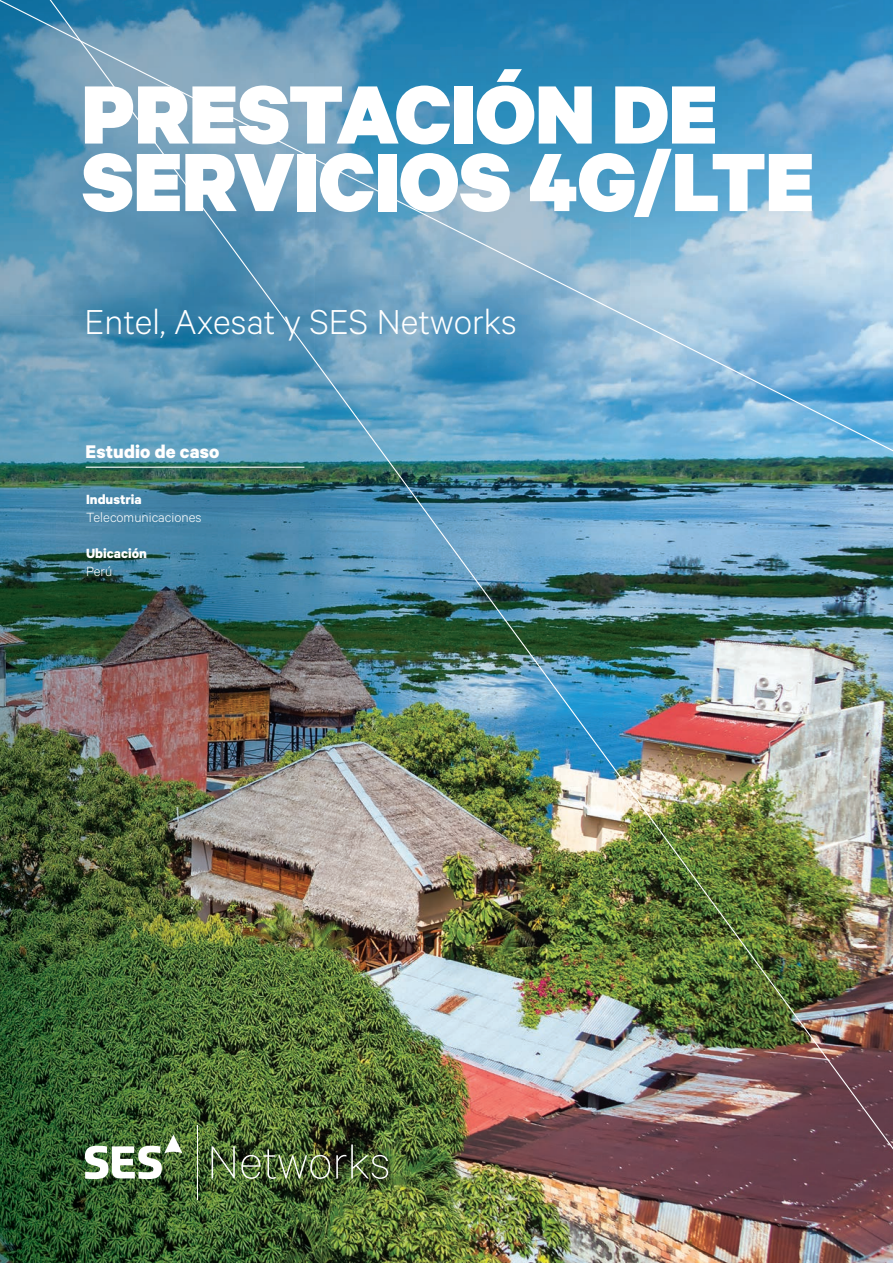
<style>
.page{position:relative;width:893px;height:1263px;background:#fff}
.page>*{position:absolute;margin:0;border:0;box-sizing:border-box;transform-origin:0 0}
.t1{font:900 93px/67.5px "Calibre";color:#fff}
.t2{font:300 39px "Calibre";color:#fff}
.t3{font:700 20.7px "Calibre";letter-spacing:.005em;color:#fff}
.t4{font:300 15px "Calibre";color:#fff}
.t5{font:700 15px "Calibre";color:#fff}
</style>
<div class="page">
<img style="left:0;top:460px;width:630px;height:803px">
<img style="left:630px;top:1167px;width:263px;height:96px">
<img style="left:36px;top:460px;width:857px;height:707px">
<svg style="left:0;top:0;width:893px;height:460px;background:#63a1c4"></svg>
<svg style="left:85px;top:1134px;width:98px;height:45px"></svg>
<hr style="left:197px;top:1125px;width:1px;height:75px;background:#fff">
<svg style="left:212px;top:1146px;width:23px;height:32px"></svg>
<img style="left:241px;top:1149px;width:89px;height:30px">
<svg style="left:336px;top:1144px;width:52px;height:35px;background:#505f40"></svg>
<p class="t1" style="left:82px;top:78px;width:734px">PRESTACIÓN DE<br>SERVICIOS 4G/LTE</p>
<p class="t2" style="left:85px;top:299px;width:433px">Entel, Axesat y SES Networks</p>
<p class="t3" style="left:86px;top:439px;width:135px">Estudio de caso</p>
<p class="t5" style="left:86px;top:490px;width:57px">Industria</p>
<p class="t4" style="left:86px;top:508px;width:117px">Telecomunicaciones</p>
<p class="t5" style="left:86px;top:544px;width:62px">Ubicación</p>
<p class="t4" style="left:86px;top:562px;width:28px">Perú</p>
</div>
